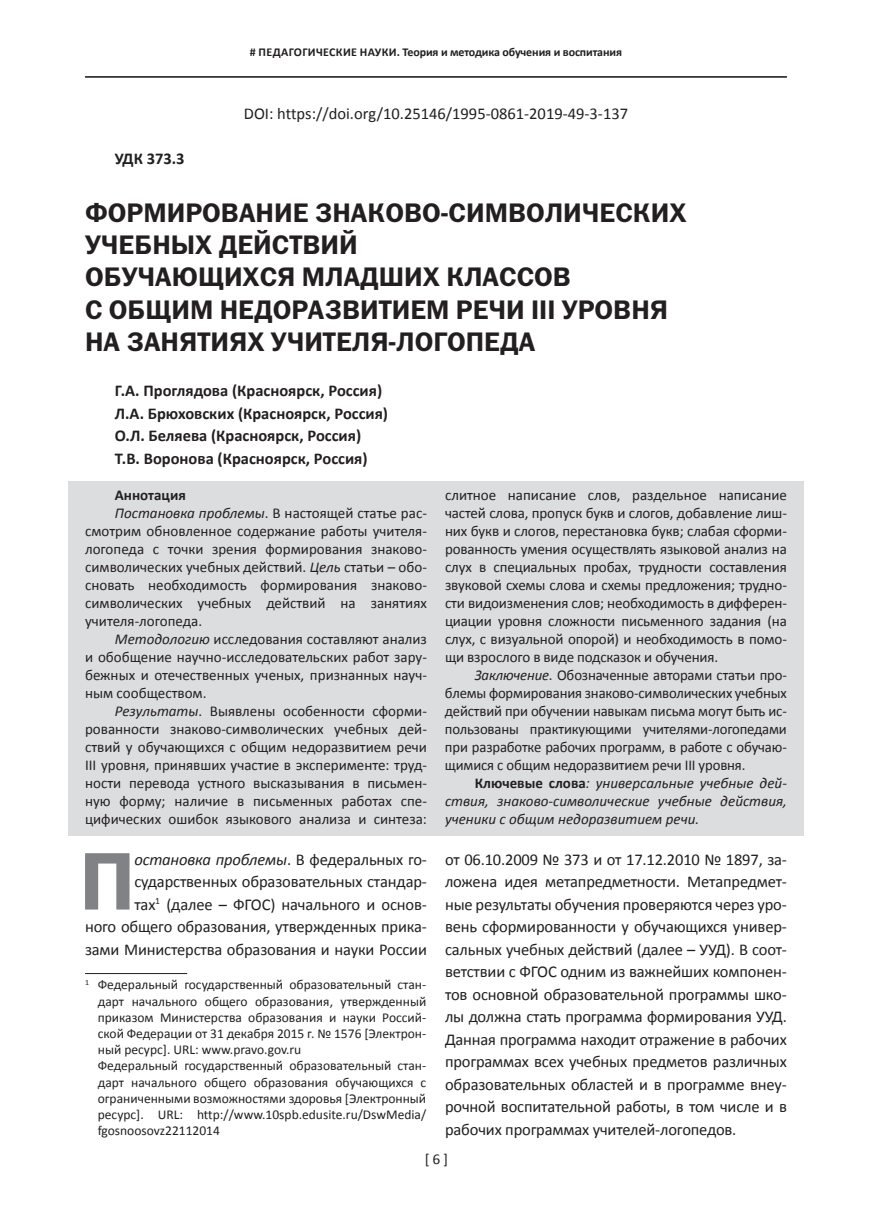
<style>
.page{position:relative;width:872px;height:1221px;background:#fff}
.page>*{position:absolute;margin:0;border:0;box-sizing:border-box;transform-origin:0 0}
.t1{font:82.05px "ez Franklin Goth Demi";color:#808285}
.t2{font:27px/32.4px "ez Franklin Goth Demi";color:#231f20}
.t3{font:16.5px/22.5px "Calibri";letter-spacing:-.01em;color:#231f20;text-align:right}
.t4{font:700 16.5px/22.5px "Calibri";color:#231f20}
.t5{font:15px/18px "Calibri";color:#231f20;text-align:justify}
.t6{font:italic 15px/18px "Calibri";color:#231f20;text-align:justify}
.t7{font:700 15px "Calibri";color:#231f20}
.t8{font:13.5px/16.2px "Calibri";color:#231f20}
.t9{font:700 12px "Calibri";letter-spacing:-.01em;color:#231f20}
.s1{font-style:italic}
.s2{font-weight:700;font-style:normal}
</style>
<div class="page">
<div style="left:68px;top:481px;width:736px;height:354px;background:#dcdddf"></div>
<hr style="left:85px;top:973px;width:102px;height:1px;background:#231f20">
<hr style="left:85px;top:76px;width:702px;height:1px;background:#231f20">
<hr style="left:85px;top:77px;width:702px;height:1px;background:#231f20">
<p class="t9" style="left:250px;top:45px;width:374px"># ПЕДАГОГИЧЕСКИЕ НАУКИ. Теория и методика обучения и воспитания</p>
<p class="t3" style="left:244px;top:102px;width:386px">DOI: https://doi.org/10.25146/1995-0861-2019-49-3-137</p>
<p class="t4" style="left:115px;top:147px;width:71px">УДК 373.3</p>
<h2 class="t2" style="left:85px;top:195px;width:603px">ФОРМИРОВАНИЕ ЗНАКОВО-СИМВОЛИЧЕСКИХ<br>УЧЕБНЫХ ДЕЙСТВИЙ<br>ОБУЧАЮЩИХСЯ МЛАДШИХ КЛАССОВ<br>С ОБЩИМ НЕДОРАЗВИТИЕМ РЕЧИ III УРОВНЯ<br>НА ЗАНЯТИЯХ УЧИТЕЛЯ-ЛОГОПЕДА</h2>
<p class="t4" style="left:115px;top:379px;width:275px">Г.А. Проглядова (Красноярск, Россия)<br>Л.А. Брюховских (Красноярск, Россия)<br>О.Л. Беляева (Красноярск, Россия)<br>Т.В. Воронова (Красноярск, Россия)</p>
<p class="t7" style="left:115px;top:485px;width:72px">Аннотация</p>
<p class="t5" style="left:115px;top:504px;width:314px"><span class="s1">Постановка проблемы</span>. В настоящей статье рас-</p>
<p class="t5" style="left:85px;top:522px;width:343px">смотрим обновленное содержание работы учителя-</p>
<p class="t5" style="left:85px;top:540px;width:343px">логопеда с точки зрения формирования знаково-</p>
<p class="t5" style="left:85px;top:558px;width:343px">символических учебных действий. <span class="s1">Цель</span> статьи – обо-</p>
<p class="t5" style="left:85px;top:576px;width:343px">сновать необходимость формирования знаково-</p>
<p class="t5" style="left:85px;top:594px;width:343px">символических учебных действий на занятиях</p>
<p class="t5" style="left:85px;top:612px;width:119px">учителя-логопеда.</p>
<p class="t5" style="left:115px;top:630px;width:314px"><span class="s1">Методологию</span> исследования составляют анализ</p>
<p class="t5" style="left:85px;top:648px;width:343px">и обобщение научно-исследовательских работ зару-</p>
<p class="t5" style="left:85px;top:666px;width:343px">бежных и отечественных ученых, признанных науч-</p>
<p class="t5" style="left:85px;top:684px;width:123px">ным сообществом.</p>
<p class="t5" style="left:115px;top:702px;width:314px"><span class="s1">Результаты</span>. Выявлены особенности сформи-</p>
<p class="t5" style="left:85px;top:720px;width:343px">рованности знаково-символических учебных дей-</p>
<p class="t5" style="left:85px;top:738px;width:343px">ствий у обучающихся с общим недоразвитием речи</p>
<p class="t5" style="left:85px;top:756px;width:343px">III уровня, принявших участие в эксперименте: труд-</p>
<p class="t5" style="left:85px;top:774px;width:343px">ности перевода устного высказывания в письмен-</p>
<p class="t5" style="left:85px;top:792px;width:343px">ную форму; наличие в письменных работах спе-</p>
<p class="t5" style="left:85px;top:810px;width:343px">цифических ошибок языкового анализа и синтеза:</p>
<p class="t5" style="left:445px;top:486px;width:343px">слитное написание слов, раздельное написание частей слова, пропуск букв и слогов, добавление лиш&shy;них букв и слогов, перестановка букв; слабая сформи&shy;рованность умения осуществлять языковой анализ на слух в специальных пробах, трудности составления звуковой схемы слова и схемы предложения; трудно&shy;сти видоизменения слов; необходимость в дифферен&shy;циации уровня сложности письменного задания (на слух, с визуальной опорой) и необходимость в помо&shy;щи взрослого в виде подсказок и обучения.</p>
<p class="t5" style="left:445px;top:666px;width:343px;text-indent:30px"><span class="s1">Заключение</span>. Обозначенные авторами статьи про&shy;блемы формирования знаково-символических учебных действий при обучении навыкам письма могут быть ис&shy;пользованы практикующими учителями-логопедами при разработке рабочих программ, в работе с обучаю&shy;щимися с общим недоразвитием речи III уровня.</p>
<p class="t6" style="left:445px;top:773px;width:343px;text-indent:30px"><span class="s2">Ключевые слова</span>: универсальные учебные дей&shy;ствия, знаково-символические учебные действия, ученики с общим недоразвитием речи.</p>
<p class="t3" style="left:85px;top:847px;width:343px"><span class="s1">остановка проблемы</span>. В федеральных го&shy;сударственных образовательных стандар-<br>тах<sup>1</sup> (далее – ФГОС) начального и основ-<br>ного общего образования, утвержденных прика&shy;зами Министерства образования и науки России</p>
<p class="t3" style="left:445px;top:847px;width:343px;text-align:justify">от 06.10.2009 № 373 и от 17.12.2010 № 1897, за&shy;ложена идея метапредметности. Метапредмет&shy;ные результаты обучения проверяются через уро&shy;вень сформированности у обучающихся универ&shy;сальных учебных действий (далее – УУД). В соот&shy;ветствии с ФГОС одним из важнейших компонен&shy;тов основной образовательной программы шко&shy;лы должна стать программа формирования УУД.<br>Данная программа находит отражение в рабочих программах всех учебных предметов различных образовательных областей и в программе внеу&shy;рочной воспитательной работы, в том числе и в рабочих программах учителей-логопедов.</p>
<h1 class="t1" style="left:79px;top:834px;width:57px">П</h1>
<p class="t8" style="left:98px;top:976px;width:330px;text-indent:-13px"><sup>1</sup> Федеральный государственный образовательный стан&shy;дарт начального общего образования, утвержденный приказом Министерства образования и науки Россий&shy;ской Федерации от 31 декабря 2015 г. № 1576 [Электрон&shy;ный ресурс]. URL: www.pravo.gov.ru<br>Федеральный государственный образовательный стан&shy;дарт начального общего образования обучающихся с ограниченными возможностями здоровья [Электронный ресурс]. URL: http://www.10spb.edusite.ru/DswMedia/ fgosnoosovz22112014</p>
<p class="t5" style="left:425px;top:1149px;width:25px">[ 6 ]</p>
</div>
